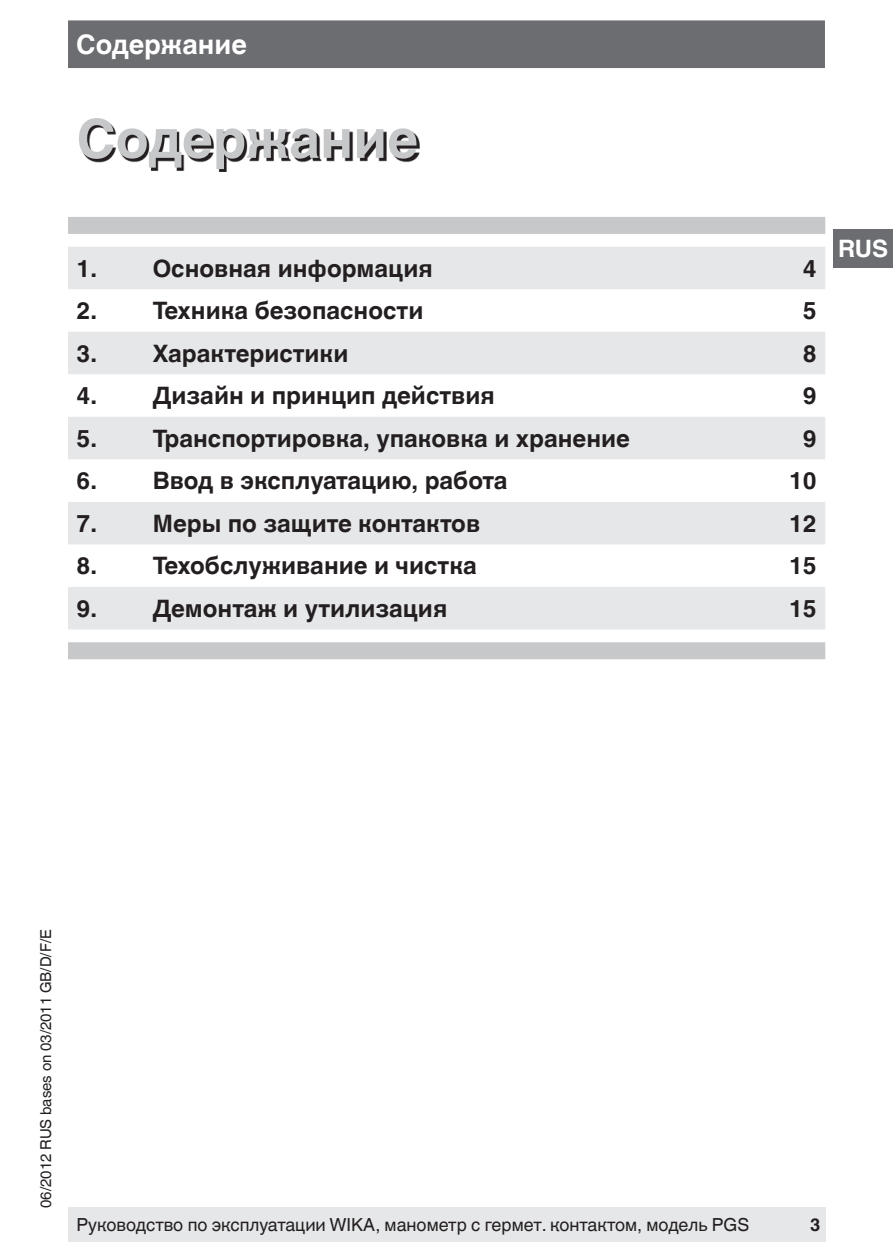
<style>
.page{position:relative;width:893px;height:1259px;background:#fff}
.page>*{position:absolute;margin:0;border:0;box-sizing:border-box;transform-origin:0 0}
.t1{font:700 54px "Helvetica World";color:#c7c8ca}
.t2{font:700 27px "Helvetica World";color:#fff}
.t3{font:700 24px "Helvetica World";color:#231f20}
.t4{font:700 24px "Helvetica World";color:#fff}
.t5{font:18px "Helvetica World";color:#231f20}
.t6{font:700 18px "Helvetica World";color:#231f20}
.t7{font:15px "Helvetica World";color:#231f20}
</style>
<div class="page">
<div style="left:68px;top:1208px;width:758px;height:34px;background:#e6e7e9"></div>
<div style="left:68px;top:20px;width:757px;height:48px;background:#6c6d70;border:3px solid #6c6d70"></div>
<div style="left:833px;top:229px;width:60px;height:38px;background:#6c6d70"></div>
<svg style="left:68px;top:217px;width:757px;height:442px;fill:#c7c8ca"></svg>
<svg style="left:68px;top:247px;width:757px;height:382px;fill:#e6e7e9"></svg>
<svg style="left:82px;top:121px;width:337px;height:51px"></svg>
<p class="t2" style="left:76px;top:29px;width:172px">Содержание</p>
<h1 class="t1" style="left:77px;top:108px;width:343px">Содержание</h1>
<p class="t3" style="left:77px;top:254px;width:358px">1. Основная информация</p>
<p class="t3" style="left:803px;top:254px;width:15px">4</p>
<p class="t3" style="left:77px;top:297px;width:348px">2. Техника безопасности</p>
<p class="t3" style="left:803px;top:297px;width:15px">5</p>
<p class="t3" style="left:77px;top:339px;width:273px">3. Характеристики</p>
<p class="t3" style="left:803px;top:339px;width:15px">8</p>
<p class="t3" style="left:77px;top:382px;width:420px">4. Дизайн и принцип действия</p>
<p class="t3" style="left:803px;top:382px;width:15px">9</p>
<p class="t3" style="left:77px;top:424px;width:555px">5. Транспортировка, упаковка и хранение</p>
<p class="t3" style="left:803px;top:424px;width:15px">9</p>
<p class="t3" style="left:77px;top:467px;width:433px">6. Ввод в эксплуатацию, работа</p>
<p class="t3" style="left:789px;top:467px;width:29px">10</p>
<p class="t3" style="left:77px;top:509px;width:405px">7. Меры по защите контактов</p>
<p class="t3" style="left:789px;top:509px;width:29px">12</p>
<p class="t3" style="left:77px;top:552px;width:402px">8. Техобслуживание и чистка</p>
<p class="t3" style="left:789px;top:552px;width:29px">15</p>
<p class="t3" style="left:77px;top:594px;width:372px">9. Демонтаж и утилизация</p>
<p class="t3" style="left:789px;top:594px;width:29px">15</p>
<p class="t4" style="left:838px;top:235px;width:52px">RUS</p>
<p class="t7" style="left:37px;top:1208px;width:280px;rotate:-90deg">06/2012 RUS bases on 03/2011 GB/D/F/E</p>
<p class="t5" style="left:77px;top:1214px;width:674px">Руководство по эксплуатации WIKA, манометр с гермет. контактом, модель PGS</p>
<p class="t6" style="left:810px;top:1214px;width:12px">3</p>
</div>
